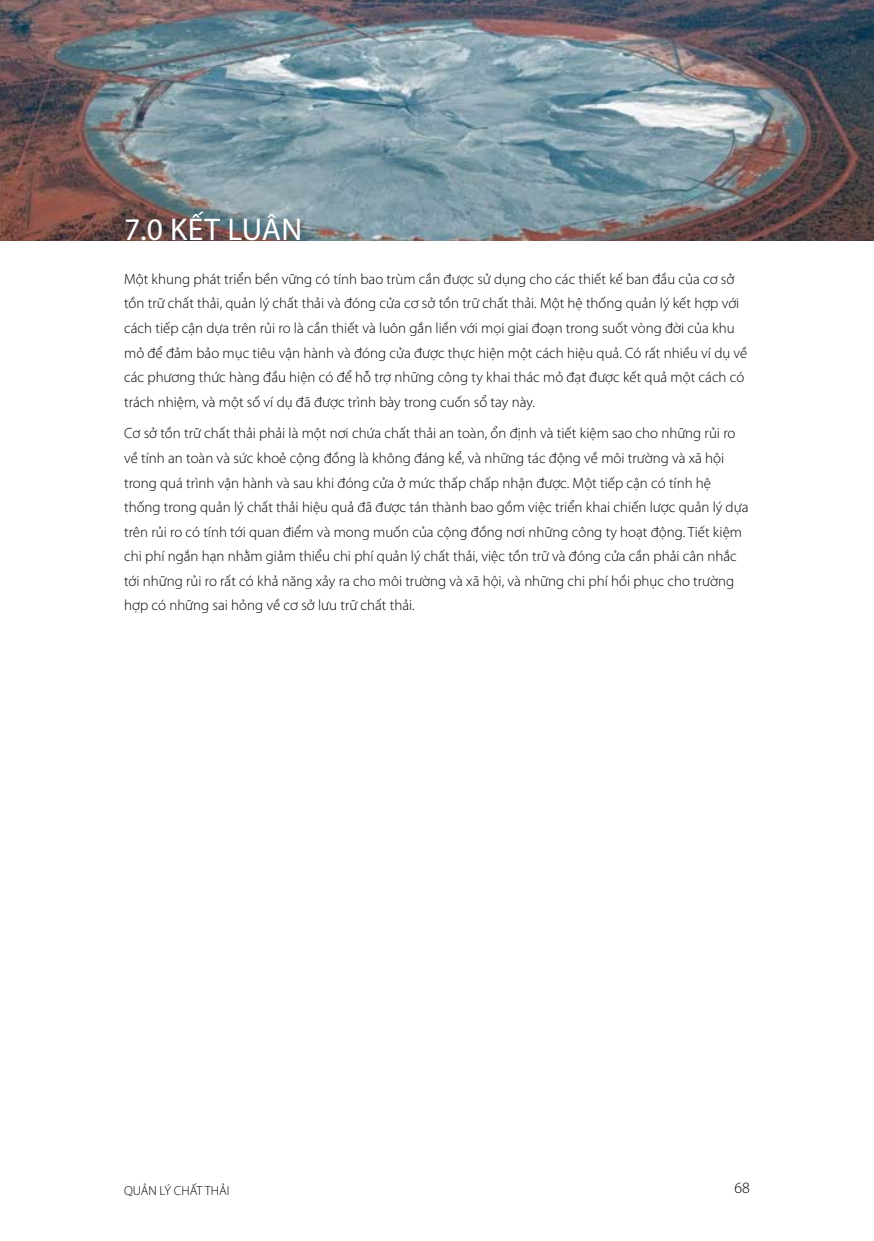
<style>
.page{position:relative;width:874px;height:1241px;background:#fff}
.page>*{position:absolute;margin:0;border:0;box-sizing:border-box;transform-origin:0 0}
.t1{font:31.5px "Myriad Pro";color:#fff}
.t2{font:300 15.75px "Myriad Pro";color:#000}
.t3{font:300 14.88px/24.5px "Myriad Pro";color:#000}
.t4{font:300 13.12px "Myriad Pro";color:#000}
</style>
<div class="page">
<img style="left:1px;top:0;width:872px;height:241px">
<h1 class="t1" style="left:124px;top:209px;width:180px">7.0 KẾT LUẬN</h1>
<p class="t3" style="left:124px;top:266px;width:624px">Một khung phát triển bền vững có tính bao trùm cần được sử dụng cho các thiết kế ban đầu của cơ sở tồn trữ chất thải, quản lý chất thải và đóng cửa cơ sở tồn trữ chất thải. Một hệ thống quản lý kết hợp với cách tiếp cận dựa trên rủi ro là cần thiết và luôn gắn liền với mọi giai đoạn trong suốt vòng đời của khu mỏ để đảm bảo mục tiêu vận hành và đóng cửa được thực hiện một cách hiệu quả. Có rất nhiều ví dụ về các phương thức hàng đầu hiện có để hỗ trợ những công ty khai thác mỏ đạt được kết quả một cách có trách nhiệm, và một số ví dụ đã được trình bày trong cuốn sổ tay này.</p>
<p class="t3" style="left:124px;top:421px;width:625px">Cơ sở tồn trữ chất thải phải là một nơi chứa chất thải an toàn, ổn định và tiết kiệm sao cho những rủi ro về tính an toàn và sức khoẻ cộng đồng là không đáng kể, và những tác động về môi trường và xã hội trong quá trình vận hành và sau khi đóng cửa ở mức thấp chấp nhận được. Một tiếp cận có tính hệ thống trong quản lý chất thải hiệu quả đã được tán thành bao gồm việc triển khai chiến lược quản lý dựa trên rủi ro có tính tới quan điểm và mong muốn của cộng đồng nơi những công ty hoạt động. Tiết kiệm chi phí ngắn hạn nhằm giảm thiểu chi phí quản lý chất thải, việc tồn trữ và đóng cửa cần phải cân nhắc tới những rủi ro rất có khả năng xảy ra cho môi trường và xã hội, và những chi phí hồi phục cho trường hợp có những sai hỏng về cơ sở lưu trữ chất thải.</p>
<p class="t4" style="left:124px;top:1182px;width:107px">QUẢN LÝ CHẤT THẢI</p>
<p class="t2" style="left:734px;top:1177px;width:17px">68</p>
</div>
